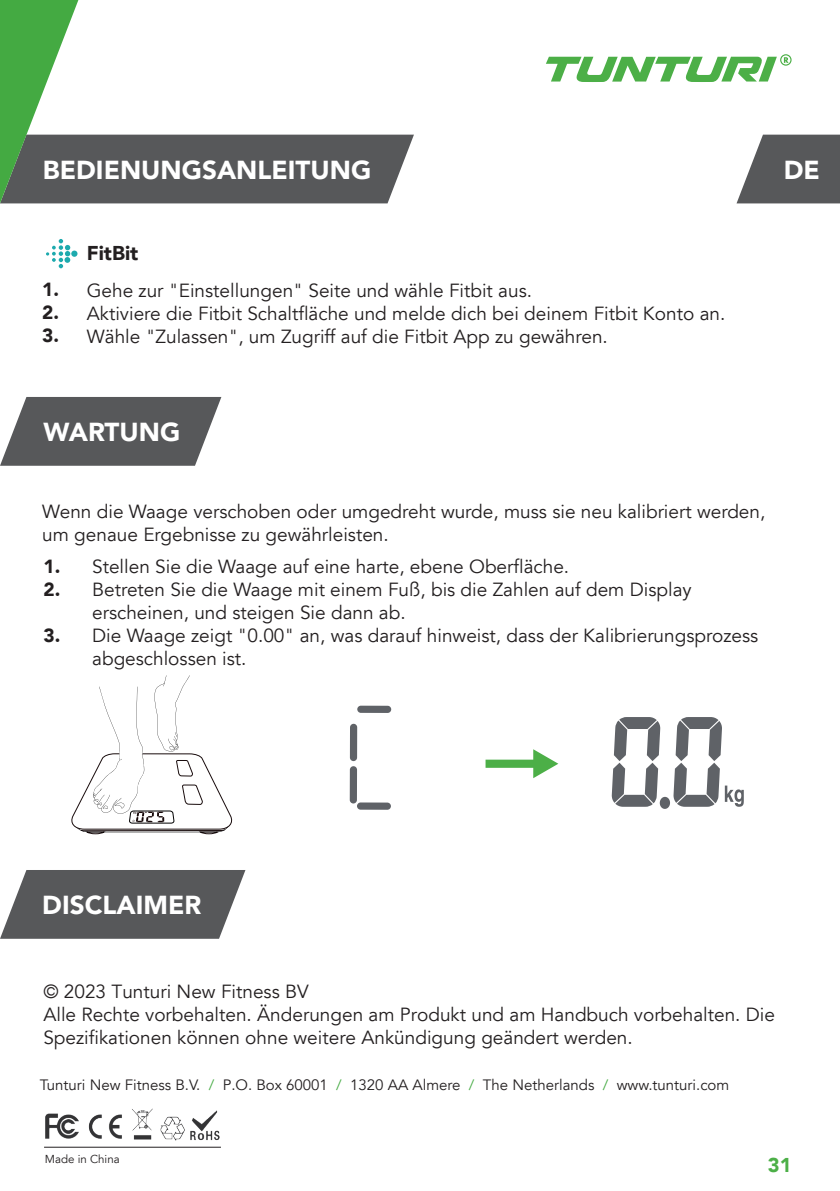
<style>
.page{position:relative;width:840px;height:1191px;background:#fff}
.page>*{position:absolute;margin:0;border:0;box-sizing:border-box;transform-origin:0 0}
.t1{font:900 26px "Avenir LT";color:#fff}
.t2{font:900 20px "Avenir LT";color:#231f20}
.t3{font:900 20px "Avenir LT";color:#4caf47}
.t4{font:19px/22.8px "Avenir LT";color:#231f20}
.t5{font:900 19px/22.8px "Avenir LT";color:#231f20;text-align:justify}
.t6{font:15px "Avenir LT";color:#231f20}
.t7{font:11.6px "Avenir LT";color:#231f20}
.s1{color:#44aa42}
</style>
<div class="page">
<svg style="left:546px;top:54px;width:245px;height:28px"></svg>
<svg style="left:0;top:870px;width:245px;height:68px;background:#68696b"></svg>
<svg style="left:0;top:0;width:414px;height:203px"></svg>
<svg style="left:736px;top:135px;width:103px;height:68px;background:#6d6e70"></svg>
<svg style="left:0;top:397px;width:221px;height:69px;background:#6b6c6d"></svg>
<svg style="left:46px;top:239px;width:24px;height:29px"></svg>
<div style="left:71px;top:250px;width:6px;height:7px;background:#1daaae;border-radius:50%"></div>
<div style="left:357px;top:705px;width:34px;height:8px;background:#5f6267;border-radius:4px"></div>
<div style="left:350px;top:724px;width:7px;height:37px;background:#5f6267;border-radius:4px"></div>
<div style="left:349px;top:766px;width:8px;height:37px;background:#5f6267;border-radius:4px"></div>
<div style="left:357px;top:802px;width:34px;height:7px;background:#5f6267;border-radius:4px"></div>
<svg style="left:485px;top:749px;width:73px;height:29px"></svg>
<svg style="left:611px;top:717px;width:132px;height:92px"></svg>
<hr style="left:44px;top:1146px;width:177px;height:1px;background:#231f20">
<img style="left:46px;top:1108px;width:173px;height:32px">
<svg style="left:71px;top:675px;width:162px;height:159px"></svg>
<h1 class="t1" style="left:43px;top:154px;width:329px">BEDIENUNGSANLEITUNG</h1>
<p class="t5" style="left:42px;top:278px;width:18px">1.<br>2.<br>3.</p>
<p class="t2" style="left:87px;top:241px;width:53px">FitBit</p>
<p class="t4" style="left:87px;top:280px;width:639px">Gehe zur "Einstellungen" Seite und wähle Fitbit aus.<br>Aktiviere die Fitbit Schaltfläche und melde dich bei deinem Fitbit Konto an.<br>Wähle "Zulassen", um Zugriff auf die Fitbit App zu gewähren.</p>
<h1 class="t1" style="left:783px;top:154px;width:38px">DE</h1>
<h1 class="t1" style="left:44px;top:416px;width:138px">WARTUNG</h1>
<p class="t4" style="left:42px;top:501px;width:724px">Wenn die Waage verschoben oder umgedreht wurde, muss sie neu kalibriert werden, um genaue Ergebnisse zu gewährleisten.</p>
<p class="t5" style="left:44px;top:555px;width:18px">1.<br>2.</p>
<p class="t5" style="left:44px;top:623px;width:18px">3.</p>
<p class="t4" style="left:92px;top:556px;width:667px">Stellen Sie die Waage auf eine harte, ebene Oberfläche.<br>Betreten Sie die Waage mit einem Fuß, bis die Zahlen auf dem Display erscheinen, und steigen Sie dann ab.<br>Die Waage zeigt "0.00" an, was darauf hinweist, dass der Kalibrierungsprozess abgeschlossen ist.</p>
<h1 class="t1" style="left:42px;top:889px;width:160px">DISCLAIMER</h1>
<p class="t4" style="left:43px;top:980px;width:732px">© 2023 Tunturi New Fitness BV<br>Alle Rechte vorbehalten. Änderungen am Produkt und am Handbuch vorbehalten. Die<br>Spezifikationen können ohne weitere Ankündigung geändert werden.</p>
<p class="t6" style="left:40px;top:1076px;width:690px">Tunturi New Fitness B.V. <span class="s1">/</span> P.O. Box 60001 <span class="s1">/</span> 1320 AA Almere <span class="s1">/</span> The Netherlands <span class="s1">/</span> www.tunturi.com</p>
<p class="t7" style="left:45px;top:1152px;width:76px">Made in China</p>
<p class="t3" style="left:767px;top:1152px;width:25px">31</p>
</div>
